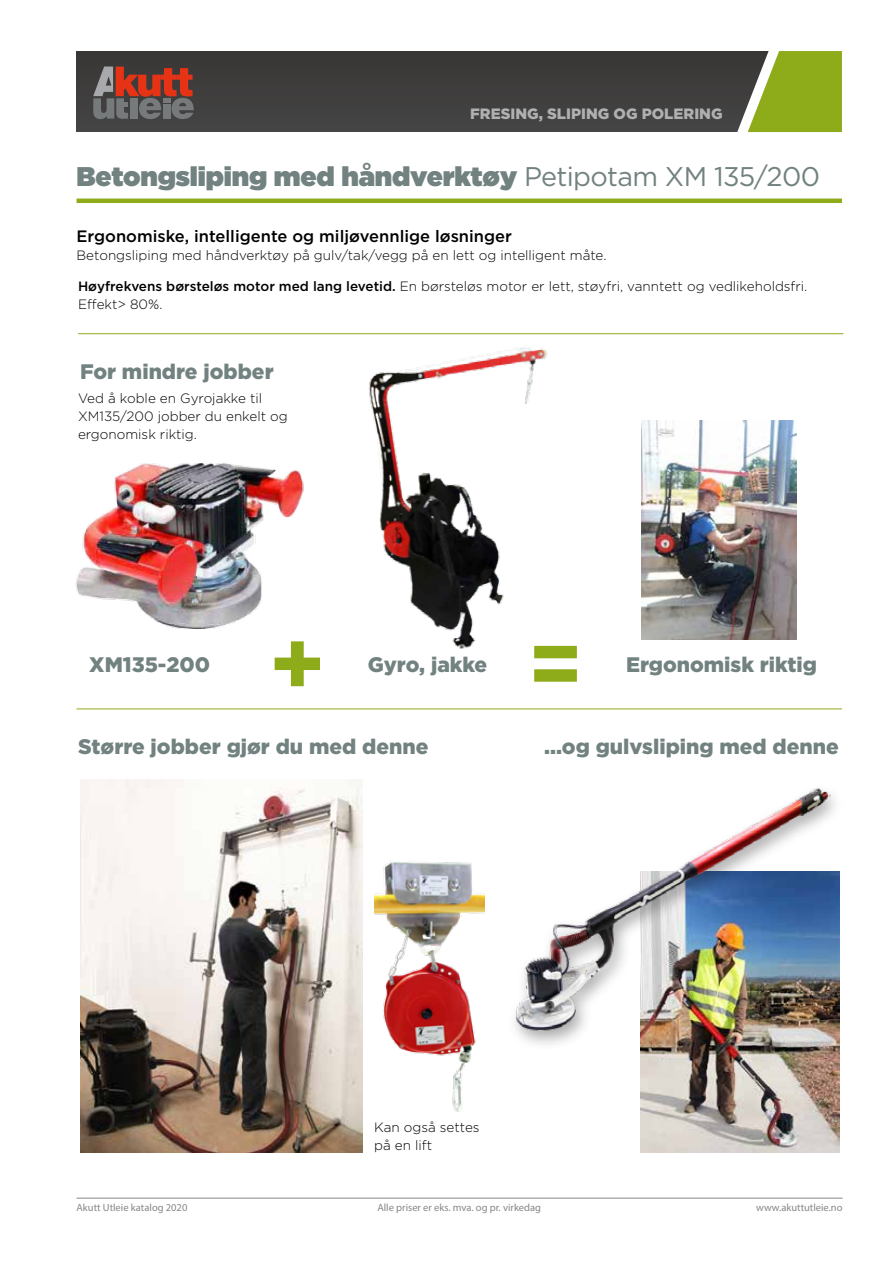
<style>
.page{position:relative;width:893px;height:1263px;background:#fff}
.page>*{position:absolute;margin:0;border:0;box-sizing:border-box;transform-origin:0 0}
.t1{font:700 90px "Gotham";color:#8eab1a}
.t2{font:900 27px "Gotham";letter-spacing:-.005em;color:#728280}
.t3{font:900 21px "Gotham";color:#728280}
.t4{font:500 16.5px "Gotham";color:#000}
.t5{font:900 15px "Gotham";color:#b0b0b0}
.t6{font:300 13.5px/18px "Gotham";color:#000}
.t7{font:10.5px "Myriad Pro";color:#878787}
.s1{font-weight:400}
.s2{font-weight:500}
</style>
<div class="page">
<hr style="left:77px;top:1198px;width:765px;height:1px;background:#878787">
<hr style="left:77px;top:199px;width:765px;height:4px;background:#8eab1a">
<div style="left:77px;top:51px;width:692px;height:81px;background:#3f3e3d"></div>
<svg style="left:737px;top:51px;width:105px;height:81px"></svg>
<svg style="left:93px;top:67px;width:101px;height:52px"></svg>
<hr style="left:78px;top:333px;width:765px;height:1px;background:#8eab1a">
<hr style="left:77px;top:708px;width:765px;height:1px;background:#8eab1a">
<img style="left:75px;top:463px;width:229px;height:166px">
<img style="left:369px;top:347px;width:178px;height:302px">
<img style="left:641px;top:420px;width:156px;height:219px">
<img style="left:80px;top:779px;width:282px;height:374px">
<img style="left:641px;top:1051px;width:199px;height:102px">
<div style="left:508px;top:783px;width:337px;height:268px;background:#000;opacity:.34"></div>
<img style="left:514px;top:783px;width:316px;height:256px">
<img style="left:374px;top:861px;width:110px;height:251px">
<p class="t5" style="left:470px;top:105px;width:254px">FRESING, SLIPING OG POLERING</p>
<h2 class="t2" style="left:77px;top:161px;width:745px">Betongsliping med håndverktøy <span class="s1">Petipotam XM 135/200</span></h2>
<p class="t4" style="left:77px;top:227px;width:437px">Ergonomiske, intelligente og miljøvennlige løsninger</p>
<p class="t6" style="left:77px;top:246px;width:531px">Betongsliping med håndverktøy på gulv/tak/vegg på en lett og intelligent måte.</p>
<p class="t6" style="left:78px;top:277px;width:731px"><span class="s2">Høyfrekvens børsteløs motor med lang levetid.</span> En børsteløs motor er lett, støyfri, vanntett og vedlikeholdsfri.<br>Effekt&gt; 80%.</p>
<h3 class="t3" style="left:80px;top:359px;width:195px">For mindre jobber</h3>
<p class="t6" style="left:78px;top:389px;width:211px">Ved å koble en Gyrojakke til<br>XM135/200 jobber du enkelt og ergonomisk riktig.</p>
<h3 class="t3" style="left:89px;top:652px;width:122px">XM135-200</h3>
<h1 class="t1" style="left:269px;top:612px;width:59px">+</h1>
<h3 class="t3" style="left:368px;top:652px;width:121px">Gyro, jakke</h3>
<h1 class="t1" style="left:527px;top:612px;width:59px">=</h1>
<h3 class="t3" style="left:626px;top:652px;width:193px">Ergonomisk riktig</h3>
<h3 class="t3" style="left:78px;top:734px;width:352px">Større jobber gjør du med denne</h3>
<h3 class="t3" style="left:544px;top:734px;width:296px">...og gulvsliping med denne</h3>
<p class="t6" style="left:374px;top:1118px;width:107px">Kan også settes på en lift</p>
<p class="t7" style="left:77px;top:1201px;width:112px">Akutt Utleie katalog 2020</p>
<p class="t7" style="left:377px;top:1201px;width:165px">Alle priser er eks. mva. og pr. virkedag</p>
<p class="t7" style="left:756px;top:1201px;width:88px">www.akuttutleie.no</p>
</div>
